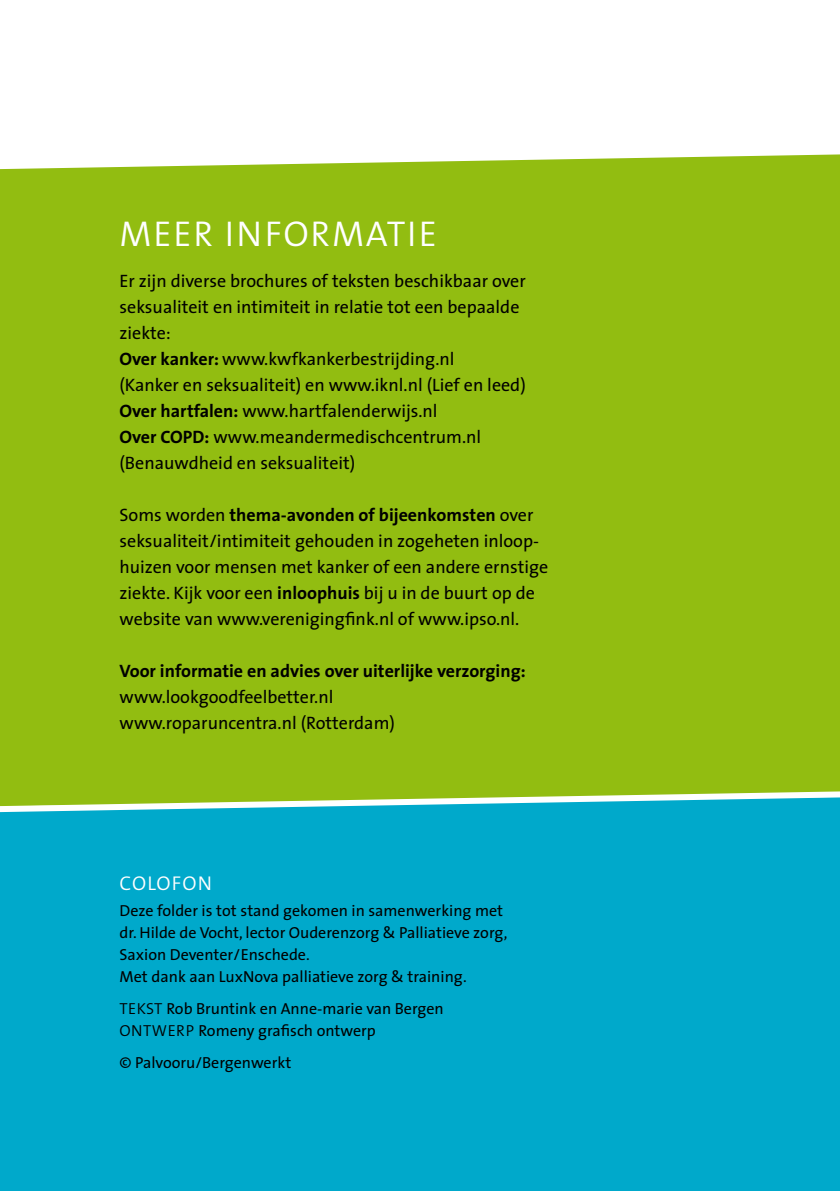
<style>
.page{position:relative;width:840px;height:1191px;background:#fff}
.page>*{position:absolute;margin:0;border:0;box-sizing:border-box;transform-origin:0 0}
.t1{font:300 36px "The Sans";letter-spacing:.07em;color:#fff}
.t2{font:300 20px "The Sans";color:#fff}
.t3{font:18px/26px "The Sans";color:#000}
.t4{font:700 18px "The Sans";color:#000}
.t5{font:16px/22px "The Sans";color:#000}
.s1{font-weight:700}
.s2{font-weight:300}
</style>
<div class="page">
<div style="left:0;top:812px;width:839px;height:379px;background:#00a9cb"></div>
<div style="left:0;top:169px;width:839px;height:622px;background:#92bd11"></div>
<svg style="left:0;top:791px;width:839px;height:21px"></svg>
<svg style="left:8px;top:154px;width:831px;height:15px"></svg>
<h1 class="t1" style="left:119px;top:204px;width:54px">MEER</h1>
<h1 class="t1" style="left:224px;top:204px;width:84px">INFORMAT</h1>
<h1 class="t1" style="left:407px;top:204px;width:26px">IE</h1>
<p class="t3" style="left:119px;top:267px;width:407px">Er zijn diverse brochures of teksten beschikbaar over seksualiteit en intimiteit in relatie tot een bepaalde ziekte:<br><span class="s1">Over kanker:</span> www.kwfkankerbestrijding.nl<br>(Kanker en seksualiteit) en www.iknl.nl (Lief en leed)<br><span class="s1">Over hartfalen:</span> www.hartfalenderwijs.nl<br><span class="s1">Over COPD:</span> www.meandermedischcentrum.nl (Benauwdheid en seksualiteit)</p>
<p class="t3" style="left:119px;top:501px;width:430px">Soms worden <span class="s1">thema-avonden of bijeenkomsten</span> over seksualiteit/intimiteit gehouden in zogeheten inloop&shy;huizen voor mensen met kanker of een andere ernstige ziekte. Kijk voor een <span class="s1">inloophuis</span> bij u in de buurt op de website van www.verenigingfink.nl of www.ipso.nl.</p>
<p class="t4" style="left:119px;top:656px;width:407px">Voor informatie en advies over uiterlijke verzorging:</p>
<p class="t3" style="left:119px;top:683px;width:277px">www.lookgoodfeelbetter.nl www.roparuncentra.nl (Rotterdam)</p>
<p class="t2" style="left:119px;top:866px;width:94px">COLOFON</p>
<p class="t5" style="left:119px;top:898px;width:389px">Deze folder is tot stand gekomen in samenwerking met dr. Hilde de Vocht, lector Ouderenzorg &amp; Palliatieve zorg, Saxion Deventer/Enschede.<br>Met dank aan LuxNova palliatieve zorg &amp; training.</p>
<p class="t5" style="left:119px;top:996px;width:325px"><span class="s2">TEKST</span> Rob Bruntink en Anne-marie van Bergen<br><span class="s2">ONTWER P</span> Romeny grafisch ontwerp</p>
<p class="t5" style="left:119px;top:1050px;width:173px">© Palvooru/Bergenwerkt</p>
</div>
